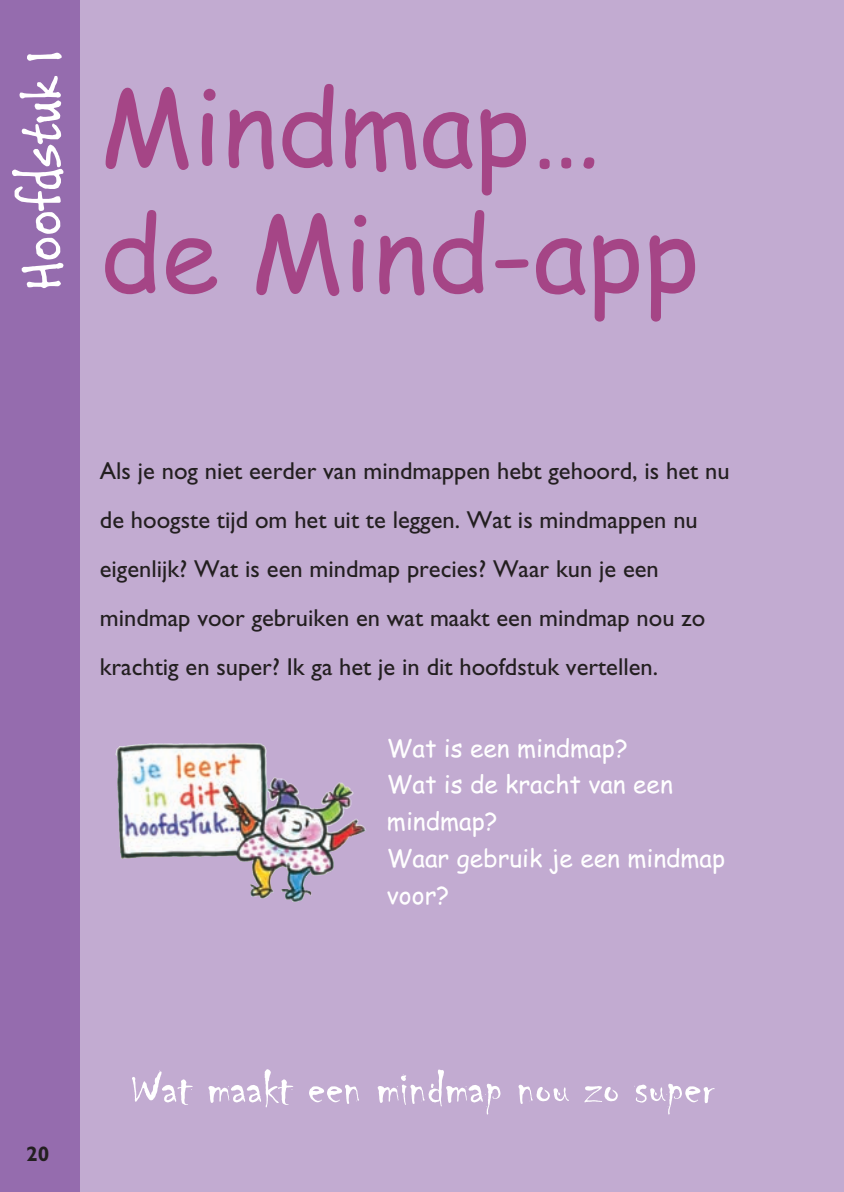
<style>
.page{position:relative;width:844px;height:1192px;background:#fff}
.page>*{position:absolute;margin:0;border:0;box-sizing:border-box;transform-origin:0 0}
.t1{font:105px/126px "Comic Sans MS";color:#a54586}
.t2{font:56px "Buxton Sketch";color:#fff}
.t3{font:52.5px "Chiller";color:#fff}
.t4{font:24.5px/49px "Gill Sans";color:#231f20}
.t5{font:24.5px/36.8px "Comic Sans MS";color:#fff}
.t6{font:700 21px "Gill Sans";color:#231f20}
</style>
<div class="page">
<div style="left:43px;top:0;width:800px;height:1191px;background:#c2abd1"></div>
<div style="left:0;top:0;width:80px;height:1191px;background:#956cae"></div>
<img style="left:115px;top:743px;width:251px;height:159px">
<h2 class="t2" style="left:12px;top:290px;width:242px;rotate:-90deg">Hoofdstuk 1</h2>
<h1 class="t1" style="left:100px;top:76px;width:601px">Mindmap… de Mind-app</h1>
<p class="t4" style="left:100px;top:448px;width:631px">Als je nog niet eerder van mindmappen hebt gehoord, is het nu de hoogste tijd om het uit te leggen. Wat is mindmappen nu eigenlijk? Wat is een mindmap precies? Waar kun je een mindmap voor gebruiken en wat maakt een mindmap nou zo krachtig en super? Ik ga het je in dit hoofdstuk vertellen.</p>
<p class="t5" style="left:387px;top:731px;width:340px">Wat is een mindmap?<br>Wat is de kracht van een mindmap?<br>Waar gebruik je een mindmap voor?</p>
<p class="t6" style="left:26px;top:1141px;width:25px">20</p>
<h3 class="t3" style="left:130px;top:1069px;width:585px">Wat maakt een mindmap nou zo super</h3>
</div>
